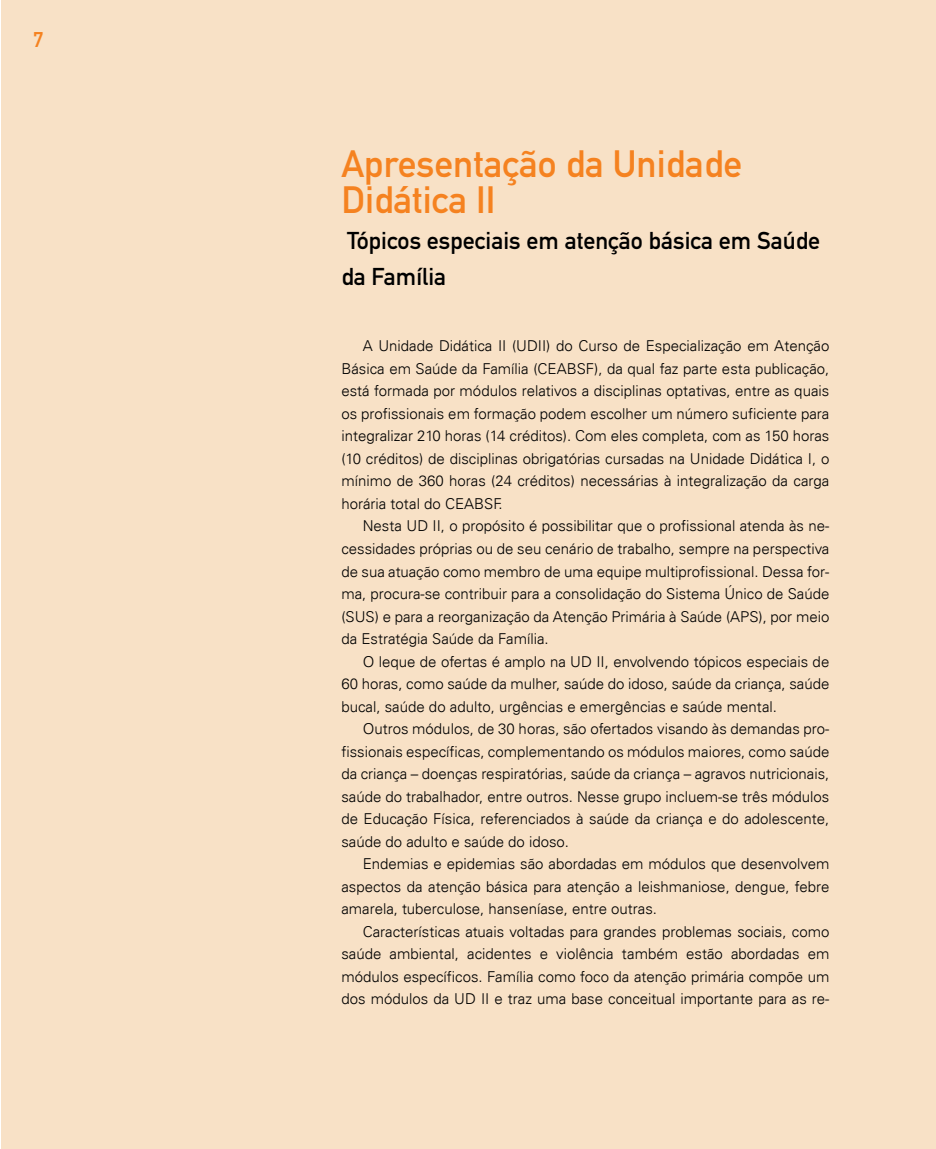
<style>
.page{position:relative;width:936px;height:1149px;background:#fff}
.page>*{position:absolute;margin:0;border:0;box-sizing:border-box;transform-origin:0 0}
.t1{font:37.5px/36px "DIN Mittelschrift Std";color:#f58220}
.t2{font:24px/36px "DIN Mittelschrift Std";color:#000}
.t3{font:21px "DIN Mittelschrift Std";color:#f58220}
.t4{font:300 15px/22.5px "Univers LT";color:#000;text-align:justify}
</style>
<div class="page">
<div style="left:1px;top:1px;width:934px;height:1147px;background:#f8e1c6"></div>
<h3 class="t3" style="left:33px;top:28px;width:12px">7</h3>
<h1 class="t1" style="left:341px;top:146px;width:402px">Apresentação da Unidade<br>Didática II</h1>
<h2 class="t2" style="left:341px;top:223px;width:480px">Tópicos especiais em atenção básica em Saúde da Família</h2>
<p class="t4" style="left:341px;top:334px;width:489px;text-indent:21px">A Unidade Didática II (UDII) do Curso de Especialização em Atenção Básica em Saúde da Família (CEABSF), da qual faz parte esta publicação, está formada por módulos relativos a disciplinas optativas, entre as quais os profissionais em formação podem escolher um número suficiente para integralizar 210 horas (14 créditos). Com eles completa, com as 150 horas (10 créditos) de disciplinas obrigatórias cursadas na Unidade Didática I, o mínimo de 360 horas (24 créditos) necessárias à integralização da carga horária total do CEABSF.</p>
<p class="t4" style="left:341px;top:514px;width:489px;text-indent:21px">Nesta UD II, o propósito é possibilitar que o profissional atenda às ne&shy;cessidades próprias ou de seu cenário de trabalho, sempre na perspectiva de sua atuação como membro de uma equipe multiprofissional. Dessa for&shy;ma, procura-se contribuir para a consolidação do Sistema Único de Saúde (SUS) e para a reorganização da Atenção Primária à Saúde (APS), por meio da Estratégia Saúde da Família.</p>
<p class="t4" style="left:341px;top:649px;width:489px;text-indent:21px">O leque de ofertas é amplo na UD II, envolvendo tópicos especiais de 60 horas, como saúde da mulher, saúde do idoso, saúde da criança, saúde bucal, saúde do adulto, urgências e emergências e saúde mental.</p>
<p class="t4" style="left:341px;top:717px;width:489px;text-indent:21px">Outros módulos, de 30 horas, são ofertados visando às demandas pro&shy;fissionais específicas, complementando os módulos maiores, como saúde da criança – doenças respiratórias, saúde da criança – agravos nutricionais, saúde do trabalhador, entre outros. Nesse grupo incluem-se três módulos de Educação Física, referenciados à saúde da criança e do adolescente, saúde do adulto e saúde do idoso.</p>
<p class="t4" style="left:341px;top:852px;width:489px;text-indent:21px">Endemias e epidemias são abordadas em módulos que desenvolvem aspectos da atenção básica para atenção a leishmaniose, dengue, febre amarela, tuberculose, hanseníase, entre outras.</p>
<p class="t4" style="left:341px;top:919px;width:489px;text-indent:21px">Características atuais voltadas para grandes problemas sociais, como saúde ambiental, acidentes e violência também estão abordadas em módulos específicos. Família como foco da atenção primária compõe um dos módulos da UD II e traz uma base conceitual importante para as re-</p>
</div>
